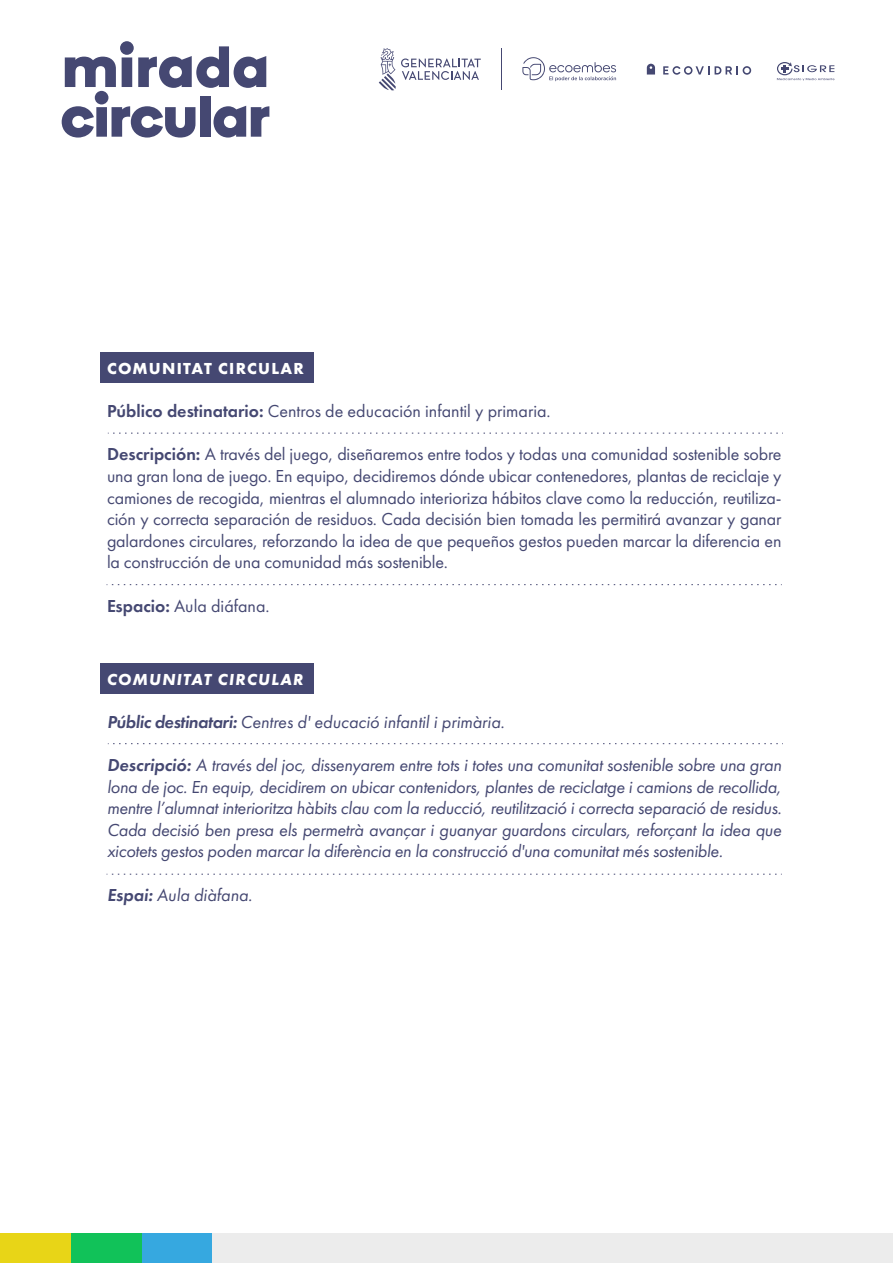
<style>
.page{position:relative;width:893px;height:1263px;background:#fff}
.page>*{position:absolute;margin:0;border:0;box-sizing:border-box;transform-origin:0 0}
.t1{font:18px/21.6px "Futura New";letter-spacing:-.01em;color:#454872;text-align:justify}
.t2{font:italic 18px/21.6px "Futura New";letter-spacing:-.015em;color:#454872;text-align:justify}
.t3{font:700 16.5px "Futura New";letter-spacing:.075em;color:#fff}
.t4{font:italic 700 16.5px "Futura New";letter-spacing:.075em;color:#fff}
.s1{font-family:"Futura New Demi"}
</style>
<div class="page">
<div style="left:100px;top:352px;width:214px;height:30px;background:#454872"></div>
<svg style="left:379px;top:48px;width:102px;height:42px"></svg>
<svg style="left:777px;top:62px;width:57px;height:19px"></svg>
<svg style="left:522px;top:57px;width:94px;height:24px"></svg>
<svg style="left:647px;top:64px;width:8px;height:11px"></svg>
<svg style="left:663px;top:66px;width:46px;height:9px"></svg>
<svg style="left:715px;top:66px;width:36px;height:9px"></svg>
<hr style="left:501px;top:48px;width:1px;height:42px;background:#454872">
<svg style="left:108px;top:433px;width:675px;height:1px"></svg>
<svg style="left:107px;top:584px;width:675px;height:1px"></svg>
<div style="left:100px;top:663px;width:214px;height:30px;background:#454872"></div>
<svg style="left:108px;top:743px;width:675px;height:1px"></svg>
<svg style="left:107px;top:874px;width:675px;height:1px"></svg>
<svg style="left:62px;top:41px;width:207px;height:97px"></svg>
<div style="left:0;top:1234px;width:71px;height:29px;background:#e8d517"></div>
<div style="left:71px;top:1234px;width:71px;height:29px;background:#11c259"></div>
<div style="left:142px;top:1234px;width:71px;height:29px;background:#36a8e0"></div>
<div style="left:213px;top:1234px;width:680px;height:29px;background:#ececec"></div>
<p class="t3" style="left:107px;top:358px;width:198px">COMUNITAT CIRCULAR</p>
<p class="t1" style="left:107px;top:400px;width:445px"><span class="s1">Público destinatario:</span> Centros de educación infantil y primaria.</p>
<p class="t1" style="left:107px;top:443px;width:676px"><span class="s1">Descripción:</span> A través del juego, diseñaremos entre todos y todas una comunidad sostenible sobre una gran lona de juego. En equipo, decidiremos dónde ubicar contenedores, plantas de reciclaje y camiones de recogida, mientras el alumnado interioriza hábitos clave como la reducción, reutiliza&shy;ción y correcta separación de residuos. Cada decisión bien tomada les permitirá avanzar y ganar galardones circulares, reforzando la idea de que pequeños gestos pueden marcar la diferencia en la construcción de una comunidad más sostenible.</p>
<p class="t1" style="left:107px;top:595px;width:164px"><span class="s1">Espacio:</span> Aula diáfana.</p>
<p class="t4" style="left:107px;top:669px;width:198px">COMUNITAT CIRCULAR</p>
<p class="t2" style="left:107px;top:711px;width:399px"><span class="s1">Públic destinatari:</span> Centres d' educació infantil i primària.</p>
<p class="t2" style="left:107px;top:754px;width:676px"><span class="s1">Descripció:</span> A través del joc, dissenyarem entre tots i totes una comunitat sostenible sobre una gran lona de joc. En equip, decidirem on ubicar contenidors, plantes de reciclatge i camions de recollida, mentre l’alumnat interioritza hàbits clau com la reducció, reutilització i correcta separació de residus.<br>Cada decisió ben presa els permetrà avançar i guanyar guardons circulars, reforçant la idea que xicotets gestos poden marcar la diferència en la construcció d'una comunitat més sostenible.</p>
<p class="t2" style="left:107px;top:884px;width:147px"><span class="s1">Espai:</span> Aula diàfana.</p>
</div>
